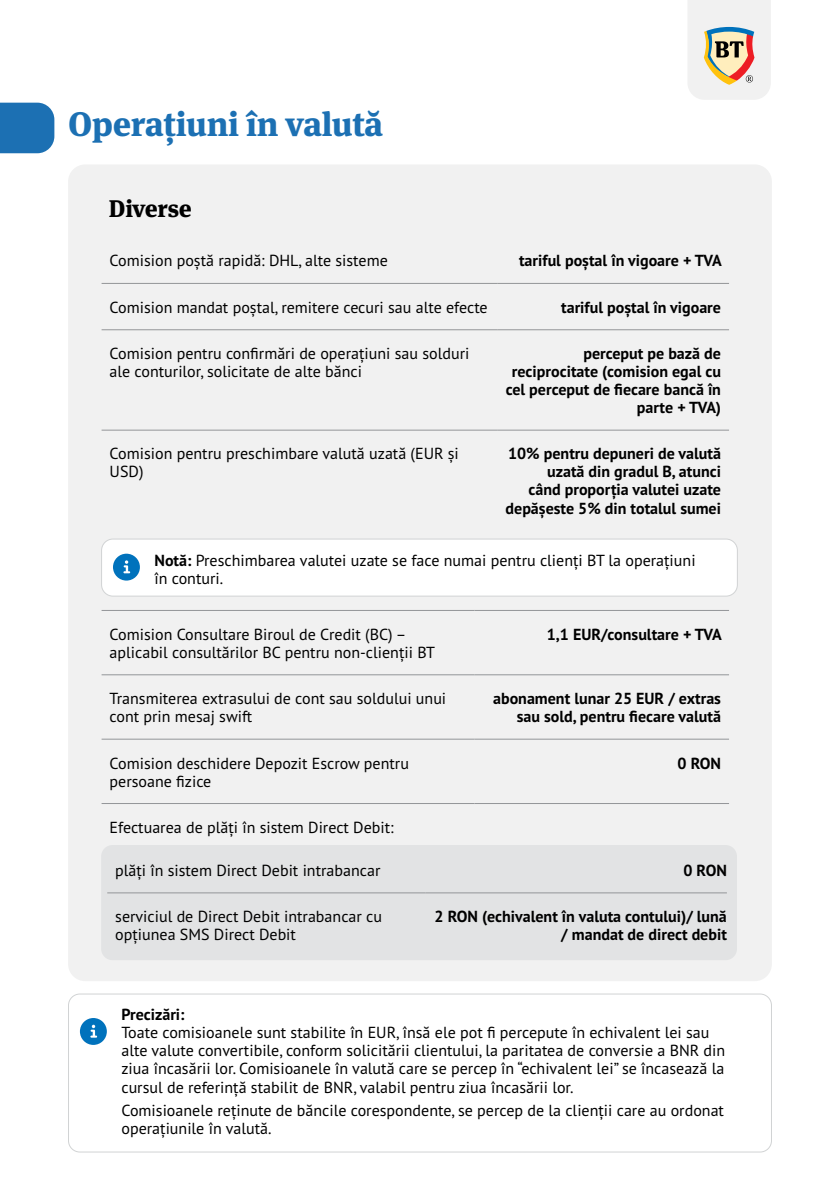
<style>
.page{position:relative;width:840px;height:1191px;background:#fff}
.page>*{position:absolute;margin:0;border:0;box-sizing:border-box;transform-origin:0 0}
.t1{font:800 34px "Meta Serif Pro";letter-spacing:-.01em;color:#1c70b3}
.t2{font:800 24px "Meta Serif Pro";letter-spacing:-.01em;color:#000}
.t3{font:16px/18px "PT Sans Pro";color:#000}
.t4{font:700 16px/18px "PT Sans Pro";color:#000;text-align:right}
.s1{font-weight:700}
</style>
<div class="page">
<div style="left:68px;top:164px;width:703px;height:817px;background:#f1f1f1;border-radius:17px"></div>
<div style="left:101px;top:845px;width:635px;height:115px;background:#e2e3e4;border-radius:11px"></div>
<svg style="left:688px;top:0;width:82px;height:100px"></svg>
<div style="left:0;top:103px;width:54px;height:50px;background:#1c70b3"></div>
<hr style="left:101px;top:283px;width:396px;height:1px;background:#939598">
<hr style="left:497px;top:283px;width:231px;height:1px;background:#939598">
<hr style="left:101px;top:329px;width:396px;height:1px;background:#939598">
<hr style="left:497px;top:329px;width:231px;height:1px;background:#939598">
<hr style="left:101px;top:430px;width:396px;height:1px;background:#939598">
<hr style="left:497px;top:430px;width:231px;height:1px;background:#939598">
<div style="left:101px;top:539px;width:636px;height:57px;background:#fff;border-radius:11px"></div>
<div style="left:101px;top:538px;width:636px;height:58px;border:1px solid #d1d3d4;border-radius:11px"></div>
<div style="left:113px;top:553px;width:27px;height:27px;background:#0072bc;border-radius:50%"></div>
<svg style="left:123px;top:560px;width:7px;height:13px"></svg>
<hr style="left:101px;top:610px;width:373px;height:1px;background:#939598">
<hr style="left:474px;top:610px;width:254px;height:1px;background:#939598">
<hr style="left:101px;top:674px;width:373px;height:1px;background:#939598">
<hr style="left:474px;top:674px;width:254px;height:1px;background:#939598">
<hr style="left:101px;top:739px;width:373px;height:1px;background:#939598">
<hr style="left:474px;top:739px;width:254px;height:1px;background:#939598">
<hr style="left:101px;top:803px;width:373px;height:1px;background:#939598">
<hr style="left:474px;top:803px;width:254px;height:1px;background:#939598">
<hr style="left:107px;top:892px;width:318px;height:1px;background:#939598">
<hr style="left:425px;top:892px;width:301px;height:1px;background:#939598">
<div style="left:68px;top:993px;width:703px;height:159px;border:1px solid #d1d3d4;border-radius:11px"></div>
<div style="left:80px;top:1018px;width:27px;height:27px;background:#0072bc;border-radius:50%"></div>
<svg style="left:90px;top:1024px;width:7px;height:13px"></svg>
<h1 class="t1" style="left:68px;top:96px;width:316px">Operațiuni în valută</h1>
<h2 class="t2" style="left:109px;top:189px;width:84px">Diverse</h2>
<p class="t3" style="left:109px;top:251px;width:279px">Comision poștă rapidă: DHL, alte sisteme</p>
<p class="t4" style="left:518px;top:251px;width:204px">tariful poștal în vigoare + TVA</p>
<p class="t3" style="left:109px;top:298px;width:379px">Comision mandat poștal, remitere cecuri sau alte efecte</p>
<p class="t4" style="left:561px;top:298px;width:161px">tariful poștal în vigoare</p>
<p class="t3" style="left:109px;top:344px;width:361px">Comision pentru confirmări de operațiuni sau solduri ale conturilor, solicitate de alte bănci</p>
<p class="t4" style="left:505px;top:344px;width:217px">perceput pe bază de reciprocitate (comision egal cu cel perceput de fiecare bancă în parte + TVA)</p>
<p class="t3" style="left:109px;top:444px;width:350px">Comision pentru preschimbare valută uzată (EUR și<br>USD)</p>
<p class="t4" style="left:505px;top:444px;width:217px">10% pentru depuneri de valută uzată din gradul B, atunci<br>când proporția valutei uzate depășeste 5% din totalul sumei</p>
<p class="t3" style="left:154px;top:550px;width:542px"><span class="s1">Notă:</span> Preschimbarea valutei uzate se face numai pentru clienți BT la operațiuni în conturi.</p>
<p class="t3" style="left:109px;top:625px;width:327px">Comision Consultare Biroul de Credit (BC) – aplicabil consultărilor BC pentru non-clienții BT</p>
<p class="t4" style="left:546px;top:625px;width:176px">1,1 EUR/consultare + TVA</p>
<p class="t3" style="left:109px;top:689px;width:338px">Transmiterea extrasului de cont sau soldului unui cont prin mesaj swift</p>
<p class="t4" style="left:493px;top:689px;width:229px">abonament lunar 25 EUR / extras sau sold, pentru fiecare valută</p>
<p class="t3" style="left:109px;top:753px;width:301px">Comision deschidere Depozit Escrow pentru persoane fizice</p>
<p class="t4" style="left:677px;top:753px;width:45px">0 RON</p>
<p class="t3" style="left:109px;top:818px;width:285px">Efectuarea de plăți în sistem Direct Debit:</p>
<p class="t3" style="left:115px;top:861px;width:266px">plăți în sistem Direct Debit intrabancar</p>
<p class="t4" style="left:683px;top:861px;width:45px">0 RON</p>
<p class="t3" style="left:115px;top:907px;width:268px">serviciul de Direct Debit intrabancar cu opțiunea SMS Direct Debit</p>
<p class="t4" style="left:434px;top:907px;width:293px">2 RON (echivalent în valuta contului)/ lună / mandat de direct debit</p>
<p class="t4" style="left:121px;top:1005px;width:65px">Precizări:</p>
<p class="t3" style="left:121px;top:1023px;width:605px">Toate comisioanele sunt stabilite în EUR, însă ele pot fi percepute în echivalent lei sau alte valute convertibile, conform solicitării clientului, la paritatea de conversie a BNR din ziua încasării lor. Comisioanele în valută care se percep în “echivalent lei” se încasează la cursul de referință stabilit de BNR, valabil pentru ziua încasării lor.</p>
<p class="t3" style="left:121px;top:1101px;width:603px">Comisioanele reținute de băncile corespondente, se percep de la clienții care au ordonat operațiunile în valută.</p>
</div>
